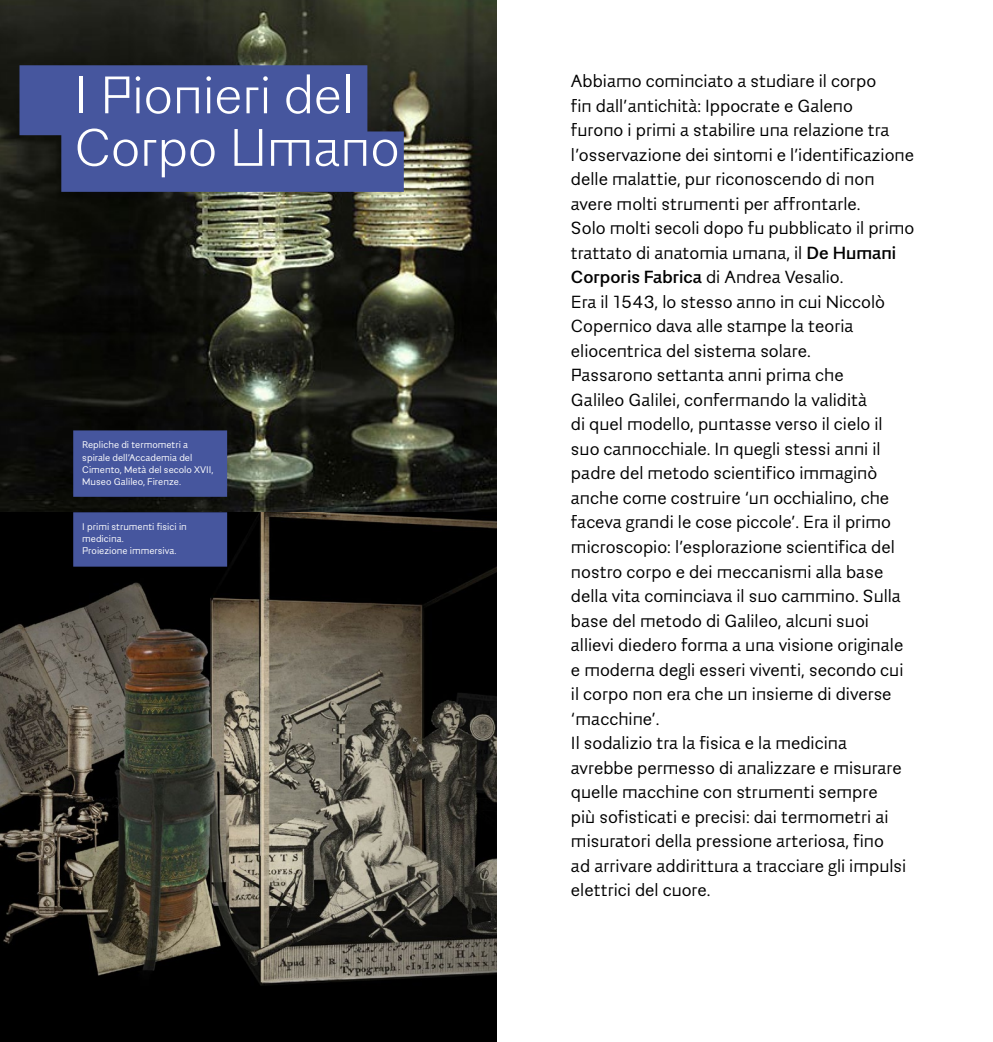
<style>
.page{position:relative;width:993px;height:1042px;background:#fff}
.page>*{position:absolute;margin:0;border:0;box-sizing:border-box;transform-origin:0 0}
.t1{font:200 52.5px/52.5px "Alergiaremix";color:#fff}
.t2{font:300 17.5px/24.5px "Alergiaremix";color:#000}
.t3{font:300 9.62px/12.2px "Alergiaremix";color:#fff}
.s1{font-weight:500}
</style>
<div class="page">
<img style="left:0;top:0;width:496px;height:1042px">
<div style="left:73px;top:430px;width:154px;height:67px;background:#46569e;border:2px solid #46569e"></div>
<div style="left:19px;top:65px;width:348px;height:70px;background:#46569e;border:2px solid #46569e"></div>
<div style="left:61px;top:131px;width:342px;height:61px;background:#46569e;border:2px solid #46569e"></div>
<div style="left:73px;top:512px;width:154px;height:55px;background:#46569e;border:2px solid #46569e"></div>
<h1 class="t1" style="left:74px;top:64px;width:326px">I Pionieri del<br>Corpo Umano</h1>
<p class="t3" style="left:82px;top:438px;width:133px">Repliche di termometri a spirale dell’Accademia del<br>Cimento, Metà del secolo XVII,<br>Museo Galileo, Firenze.</p>
<p class="t3" style="left:82px;top:519px;width:106px">I primi strumenti fisici in medicina.<br>Proiezione immersiva.</p>
<p class="t2" style="left:570px;top:68px;width:345px">Abbiamo cominciato a studiare il corpo<br>fin dall’antichità: Ippocrate e Galeno<br>furono i primi a stabilire una relazione tra l’osservazione dei sintomi e l’identificazione delle malattie, pur riconoscendo di non avere molti strumenti per affrontarle.<br>Solo molti secoli dopo fu pubblicato il primo trattato di anatomia umana, il <span class="s1">De Humani Corporis Fabrica</span> di Andrea Vesalio.<br>Era il 1543, lo stesso anno in cui Niccolò Copernico dava alle stampe la teoria eliocentrica del sistema solare.<br>Passarono settanta anni prima che<br>Galileo Galilei, confermando la validità<br>di quel modello, puntasse verso il cielo il suo cannocchiale. In quegli stessi anni il padre del metodo scientifico immaginò anche come costruire ‘un occhialino, che faceva grandi le cose piccole’. Era il primo microscopio: l’esplorazione scientifica del nostro corpo e dei meccanismi alla base della vita cominciava il suo cammino. Sulla base del metodo di Galileo, alcuni suoi allievi diedero forma a una visione originale e moderna degli esseri viventi, secondo cui il corpo non era che un insieme di diverse ‘macchine’.<br>Il sodalizio tra la fisica e la medicina<br>avrebbe permesso di analizzare e misurare quelle macchine con strumenti sempre<br>più sofisticati e precisi: dai termometri ai misuratori della pressione arteriosa, fino<br>ad arrivare addirittura a tracciare gli impulsi elettrici del cuore.</p>
</div>
